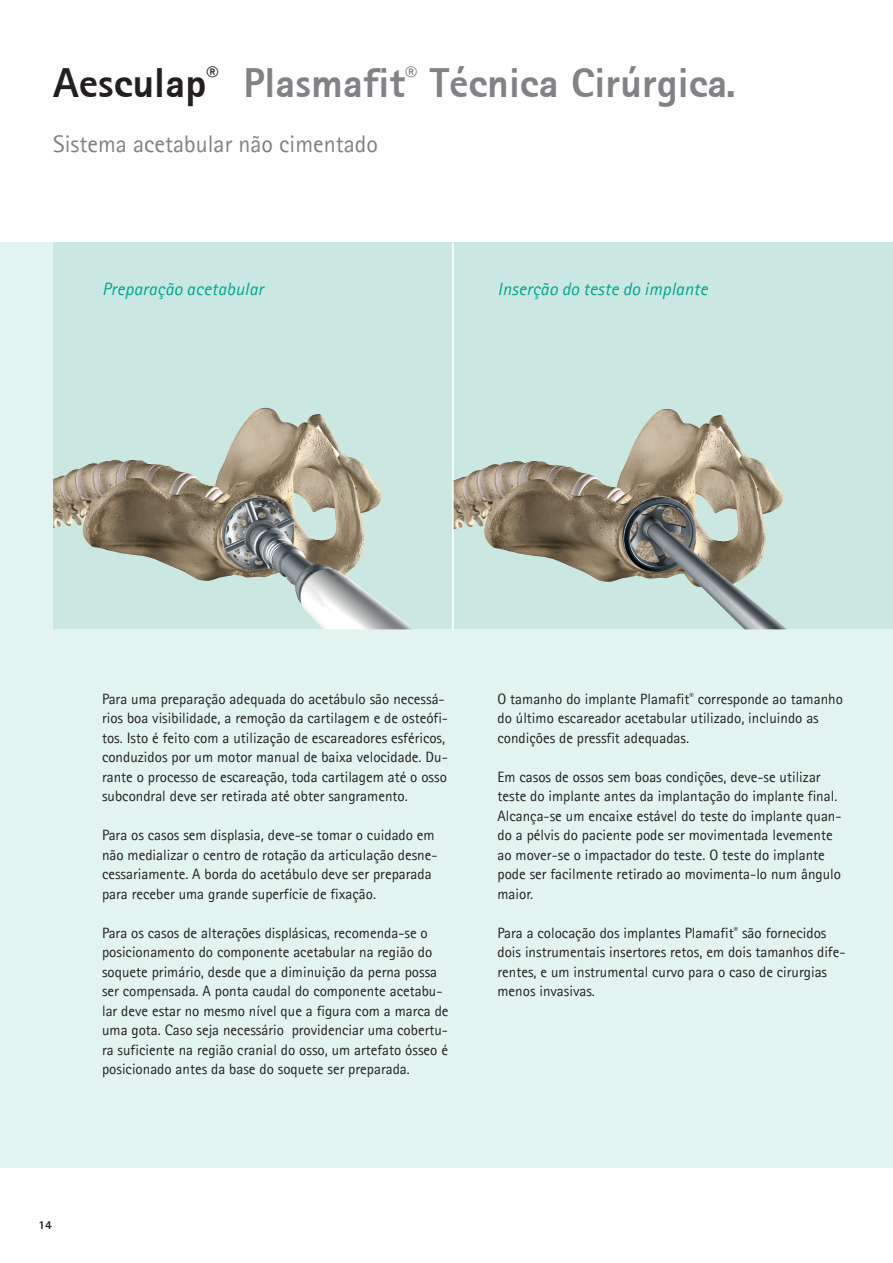
<style>
.page{position:relative;width:893px;height:1263px;background:#fff}
.page>*{position:absolute;margin:0;border:0;box-sizing:border-box;transform-origin:0 0}
.t1{font:700 42px "Rotis Sans Serif";color:#808285}
.t2{font:24px "Rotis Sans Serif";color:#808285}
.t3{font:italic 18px "Rotis Sans Serif";letter-spacing:.01em;color:#00a78e}
.t4{font:15px/19.5px "Rotis Sans Serif";color:#231f20}
.t5{font:700 12px "Rotis Sans Serif";color:#231f20}
.s1{color:#231f20}
</style>
<div class="page">
<div style="left:0;top:242px;width:893px;height:926px;background:#e3f3f0"></div>
<div style="left:53px;top:242px;width:840px;height:387px;background:#cae7e2"></div>
<img style="left:454px;top:409px;width:333px;height:220px">
<img style="left:53px;top:408px;width:242px;height:178px">
<hr style="left:452px;top:242px;width:2px;height:387px;background:#fff">
<h1 class="t1" style="left:53px;top:56px;width:684px"><span class="s1">Aesculap</span><sup>®</sup> Plasmafit<sup>®</sup> Técnica Cirúrgica.</h1>
<h2 class="t2" style="left:53px;top:129px;width:326px">Sistema acetabular não cimentado</h2>
<p class="t3" style="left:102px;top:278px;width:163px">Preparação acetabular</p>
<p class="t3" style="left:497px;top:278px;width:212px">Inserção do teste do implante</p>
<p class="t4" style="left:102px;top:688px;width:347px">Para uma preparação adequada do acetábulo são necessá&shy;rios boa visibilidade, a remoção da cartilagem e de osteófi&shy;tos. Isto é feito com a utilização de escareadores esféricos, conduzidos por um motor manual de baixa velocidade. Du&shy;rante o processo de escareação, toda cartilagem até o osso subcondral deve ser retirada até obter sangramento.</p>
<p class="t4" style="left:102px;top:825px;width:337px">Para os casos sem displasia, deve-se tomar o cuidado em não medializar o centro de rotação da articulação desne&shy;cessariamente. A borda do acetábulo deve ser preparada para receber uma grande superfície de fixação.</p>
<p class="t4" style="left:102px;top:922px;width:348px">Para os casos de alterações displásicas, recomenda-se o posicionamento do componente acetabular na região do soquete primário, desde que a diminuição da perna possa ser compensada. A ponta caudal do componente acetabu&shy;lar deve estar no mesmo nível que a figura com a marca de uma gota. Caso seja necessário providenciar uma cobertu&shy;ra suficiente na região cranial do osso, um artefato ósseo é posicionado antes da base do soquete ser preparada.</p>
<p class="t4" style="left:497px;top:688px;width:347px">O tamanho do implante Plamafit<sup>®</sup> corresponde ao tamanho do último escareador acetabular utilizado, incluindo as condições de pressfit adequadas.</p>
<p class="t4" style="left:497px;top:766px;width:346px">Em casos de ossos sem boas condições, deve-se utilizar teste do implante antes da implantação do implante final.<br>Alcança-se um encaixe estável do teste do implante quan&shy;do a pélvis do paciente pode ser movimentada levemente ao mover-se o impactador do teste. O teste do implante pode ser facilmente retirado ao movimenta-lo num ângulo maior.</p>
<p class="t4" style="left:497px;top:922px;width:349px">Para a colocação dos implantes Plamafit<sup>®</sup> são fornecidos dois instrumentais insertores retos, em dois tamanhos dife&shy;rentes, e um instrumental curvo para o caso de cirurgias menos invasivas.</p>
<p class="t5" style="left:38px;top:1217px;width:15px">14</p>
</div>
